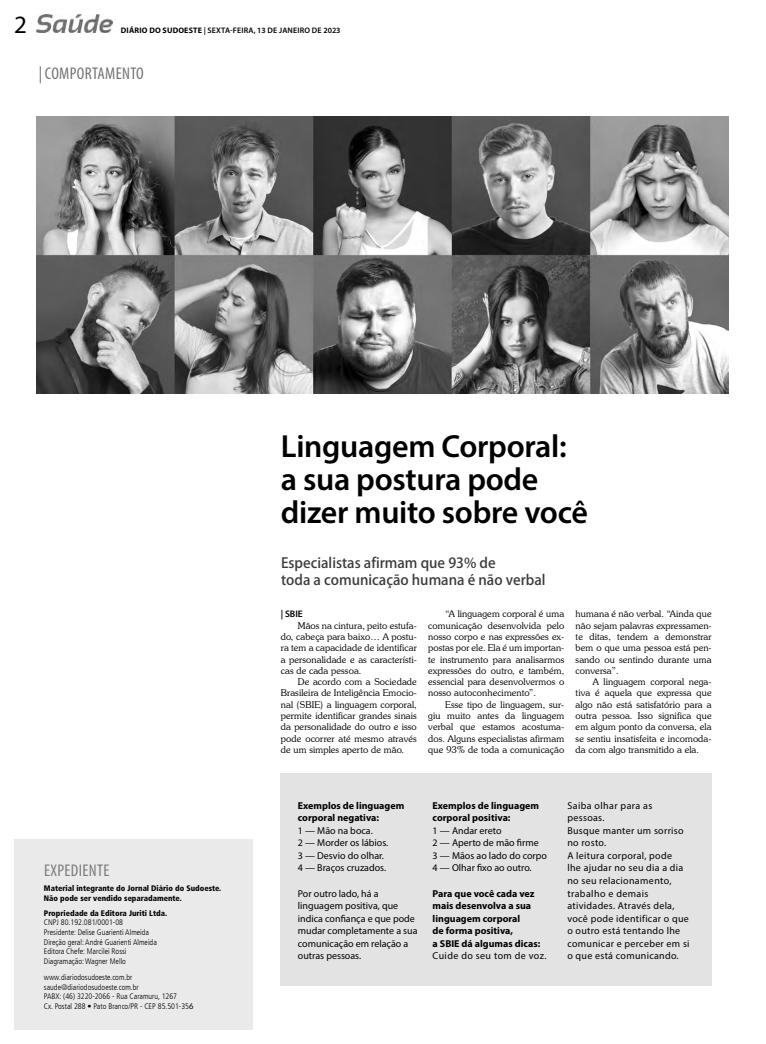
<style>
.page{position:relative;width:766px;height:1044px;background:#fff}
.page>*{position:absolute;margin:0;border:0;box-sizing:border-box;transform-origin:0 0}
.t1{font:600 32px/33px "Myriad Pro";letter-spacing:-.01em;color:#000}
.t2{font:25px "Myriad Pro";color:#000}
.t3{font:condensed 17px "Myriad Pro";letter-spacing:.02em;color:#747474}
.t4{font:condensed 17px "Myriad Pro";letter-spacing:.02em;color:#7d7d7d}
.t5{font:500 14px/16.8px "Koz Go Pro";color:#3c3c3c}
.t6{font:10px/12.5px "Myriad Pro";letter-spacing:.025em;color:#000}
.t7{font:10px/12.5px "Myriad Pro";color:#000}
.t8{font:700 10px/12.5px "Myriad Pro";color:#000}
.t9{font:600 9.5px "Myriad Pro";color:#000}
.t10{font:300 9.4px/11.3px "Souvenir IT Cby BT";letter-spacing:.01em;color:#000;text-align:justify}
.t11{font:300 condensed 8px/9.6px "Frutiger LT";color:#000}
.t12{font:900 condensed 8px/9.6px "Frutiger";color:#000}
.t13{font:600 8px "Myriad Pro";letter-spacing:.02em;color:#000}
.s1{font-weight:700}
.s2{font-family:"Aleo";font-weight:400;font-stretch:normal}
</style>
<div class="page">
<img style="left:36px;top:14px;width:76px;height:19px">
<div style="left:14px;top:838px;width:238px;height:191px;background:#eaeaea"></div>
<img style="left:36px;top:117px;width:692px;height:276px">
<div style="left:281px;top:773px;width:430px;height:212px;background:#e3e3e3"></div>
<h2 class="t2" style="left:14px;top:9px;width:14px">2</h2>
<p class="t13" style="left:121px;top:25px;width:221px"><span class="s1">DIÁRIO DO SUDOESTE</span> | SEXTA-FEIRA, 13 DE JANEIRO DE 2023</p>
<h3 class="t3" style="left:39px;top:63px;width:106px">| COMPORTAMENTO</h3>
<h1 class="t1" style="left:281px;top:428px;width:308px">Linguagem Corporal: a sua postura pode dizer muito sobre você</h1>
<h3 class="t5" style="left:281px;top:555px;width:266px">Especialistas afirmam que 93% de<br>toda a comunicação humana é não verbal</h3>
<h3 class="t4" style="left:44px;top:859px;width:67px">EXPEDIENTE</h3>
<p class="t12" style="left:44px;top:883px;width:179px">Material integrante do Jornal Diário do Sudoeste.<br>Não pode ser vendido separadamente.</p>
<p class="t12" style="left:44px;top:908px;width:125px">Propriedade da Editora Juriti Ltda.</p>
<p class="t11" style="left:44px;top:917px;width:114px">CNPJ 80.192.081/0001-08<br>Presidente: Delise Guarienti Almeida<br>Direção geral: André Guarienti Almeida<br>Editora Chefe: Marcilei Rossi<br>Diagramação: Wagner Mello</p>
<p class="t11" style="left:44px;top:972px;width:151px">www.diariodosudoeste.com.br saude@diariodosudoeste.com.br<br>PABX: (46) 3220-2066 - Rua Caramuru, 1267<br>Cx. Postal 288 • Pato Branco/PR - CEP 85.501-35<span class="s2">6</span></p>
<p class="t9" style="left:281px;top:608px;width:23px">| SBIE</p>
<p class="t10" style="left:281px;top:619px;width:137px;text-indent:17px">Mãos na cintura, peito estufa&shy;do, cabeça para baixo… A postu&shy;ra tem a capacidade de identificar a personalidade e as característi&shy;cas de cada pessoa.</p>
<p class="t10" style="left:281px;top:675px;width:137px;text-indent:17px">De acordo com a Sociedade Brasileira de Inteligência Emocio&shy;nal (SBIE) a linguagem corporal, permite identificar grandes sinais da personalidade do outro e isso pode ocorrer até mesmo através de um simples aperto de mão.</p>
<p class="t10" style="left:428px;top:608px;width:137px;text-indent:17px">“A linguagem corporal é uma comunicação desenvolvida pelo nosso corpo e nas expressões ex&shy;postas por ele. Ela é um importan&shy;te instrumento para analisarmos expressões do outro, e também, essencial para desenvolvermos o nosso autoconhecimento”.</p>
<p class="t10" style="left:428px;top:698px;width:137px;text-indent:17px">Esse tipo de linguagem, sur&shy;giu muito antes da linguagem verbal que estamos acostuma&shy;dos. Alguns especialistas afirmam que 93% de toda a comunicação</p>
<p class="t10" style="left:575px;top:608px;width:137px">humana é não verbal. “Ainda que não sejam palavras expressamen&shy;te ditas, tendem a demonstrar bem o que uma pessoa está pen&shy;sando ou sentindo durante uma conversa”.</p>
<p class="t10" style="left:575px;top:676px;width:137px;text-indent:17px">A linguagem corporal nega&shy;tiva é aquela que expressa que algo não está satisfatório para a outra pessoa. Isso significa que em algum ponto da conversa, ela se sentiu insatisfeita e incomoda&shy;da com algo transmitido a ela.</p>
<p class="t8" style="left:298px;top:798px;width:108px">Exemplos de linguagem corporal negativa:</p>
<p class="t7" style="left:298px;top:824px;width:92px">1 — Mão na boca.<br>2 — Morder os lábios.<br>3 — Desvio do olhar.<br>4 — Braços cruzados.</p>
<p class="t7" style="left:298px;top:886px;width:121px">Por outro lado, há a linguagem positiva, que indica confiança e que pode mudar completamente a sua comunicação em relação a outras pessoas.</p>
<p class="t8" style="left:432px;top:798px;width:108px">Exemplos de linguagem corporal positiva:</p>
<p class="t7" style="left:432px;top:824px;width:116px">1 — Andar ereto<br>2 — Aperto de mão firme<br>3 — Mãos ao lado do corpo<br>4 — Olhar fixo ao outro.</p>
<p class="t8" style="left:432px;top:886px;width:109px">Para que você cada vez mais desenvolva a sua linguagem corporal<br>de forma positiva,<br>a SBIE dá algumas dicas:</p>
<p class="t6" style="left:432px;top:949px;width:115px">Cuide do seu tom de voz.</p>
<p class="t6" style="left:567px;top:799px;width:124px">Saiba olhar para as pessoas.<br>Busque manter um sorriso no rosto.<br>A leitura corporal, pode<br>lhe ajudar no seu dia a dia no seu relacionamento, trabalho e demais atividades. Através dela, você pode identificar o que o outro está tentando lhe comunicar e perceber em si o que está comunicando.</p>
</div>
